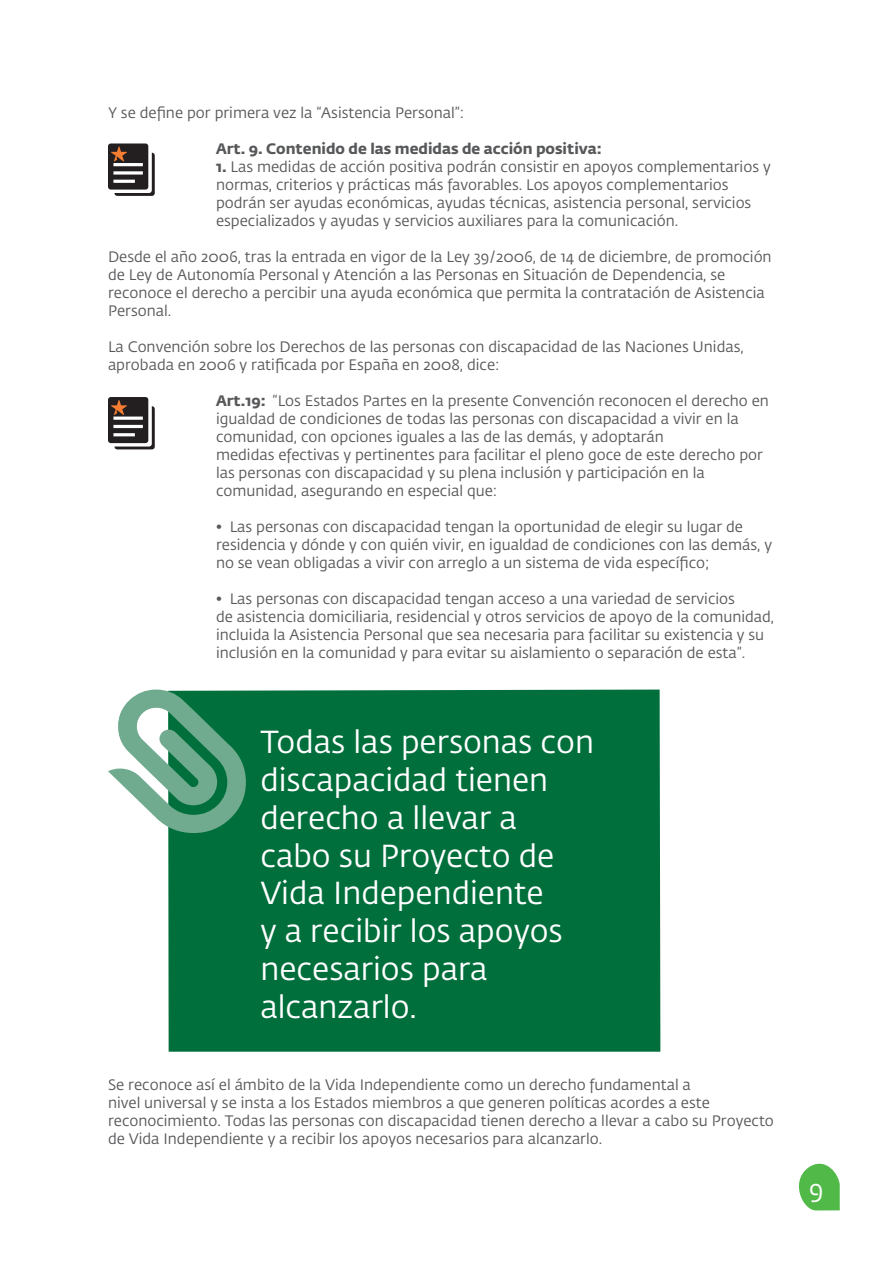
<style>
.page{position:relative;width:893px;height:1263px;background:#fff}
.page>*{position:absolute;margin:0;border:0;box-sizing:border-box;transform-origin:0 0}
.t1{font:31.5px/37.8px "Fedra Sans Pro";color:#fff}
.t2{font:25.5px "Fedra Sans Pro";color:#fff}
.t3{font:15px/18px "Fedra Sans Pro";color:#57585a}
.t4{font:700 15px "Fedra Sans Pro";color:#57585a}
.s1{font-weight:700}
</style>
<div class="page">
<svg style="left:108px;top:143px;width:47px;height:53px"></svg>
<svg style="left:108px;top:397px;width:47px;height:52px"></svg>
<div style="left:168px;top:689px;width:492px;height:363px;background:#006f3c"></div>
<svg style="left:108px;top:689px;width:138px;height:144px"></svg>
<svg style="left:799px;top:1163px;width:41px;height:47px"></svg>
<p class="t3" style="left:108px;top:103px;width:358px">Y se define por primera vez la “Asistencia Personal”:</p>
<p class="t4" style="left:216px;top:137px;width:387px">Art. 9. Contenido de las medidas de acción positiva:</p>
<p class="t3" style="left:216px;top:157px;width:556px"><span class="s1">1.</span> Las medidas de acción positiva podrán consistir en apoyos complementarios y normas, criterios y prácticas más favorables. Los apoyos complementarios podrán ser ayudas económicas, ayudas técnicas, asistencia personal, servicios especializados y ayudas y servicios auxiliares para la comunicación.</p>
<p class="t3" style="left:108px;top:247px;width:665px">Desde el año 2006, tras la entrada en vigor de la Ley 39/2006, de 14 de diciembre, de promoción de Ley de Autonomía Personal y Atención a las Personas en Situación de Dependencia, se reconoce el derecho a percibir una ayuda económica que permita la contratación de Asistencia Personal.</p>
<p class="t3" style="left:108px;top:337px;width:637px">La Convención sobre los Derechos de las personas con discapacidad de las Naciones Unidas, aprobada en 2006 y ratificada por España en 2008, dice:</p>
<p class="t3" style="left:216px;top:391px;width:554px"><span class="s1">Art.19:</span> “Los Estados Partes en la presente Convención reconocen el derecho en igualdad de condiciones de todas las personas con discapacidad a vivir en la comunidad, con opciones iguales a las de las demás, y adoptarán<br>medidas efectivas y pertinentes para facilitar el pleno goce de este derecho por las personas con discapacidad y su plena inclusión y participación en la comunidad, asegurando en especial que:</p>
<p class="t3" style="left:216px;top:517px;width:557px">• Las personas con discapacidad tengan la oportunidad de elegir su lugar de residencia y dónde y con quién vivir, en igualdad de condiciones con las demás, y no se vean obligadas a vivir con arreglo a un sistema de vida específico;</p>
<p class="t3" style="left:216px;top:589px;width:560px">• Las personas con discapacidad tengan acceso a una variedad de servicios<br>de asistencia domiciliaria, residencial y otros servicios de apoyo de la comunidad, incluida la Asistencia Personal que sea necesaria para facilitar su existencia y su inclusión en la comunidad y para evitar su aislamiento o separación de esta”.</p>
<h1 class="t1" style="left:260px;top:722px;width:335px">Todas las personas con discapacidad tienen derecho a llevar a cabo su Proyecto de<br>Vida Independiente<br>y a recibir los apoyos necesarios para alcanzarlo.</h1>
<p class="t3" style="left:108px;top:1075px;width:667px">Se reconoce así el ámbito de la Vida Independiente como un derecho fundamental a<br>nivel universal y se insta a los Estados miembros a que generen políticas acordes a este reconocimiento. Todas las personas con discapacidad tienen derecho a llevar a cabo su Proyecto de Vida Independiente y a recibir los apoyos necesarios para alcanzarlo.</p>
<h2 class="t2" style="left:809px;top:1171px;width:16px">9</h2>
</div>
